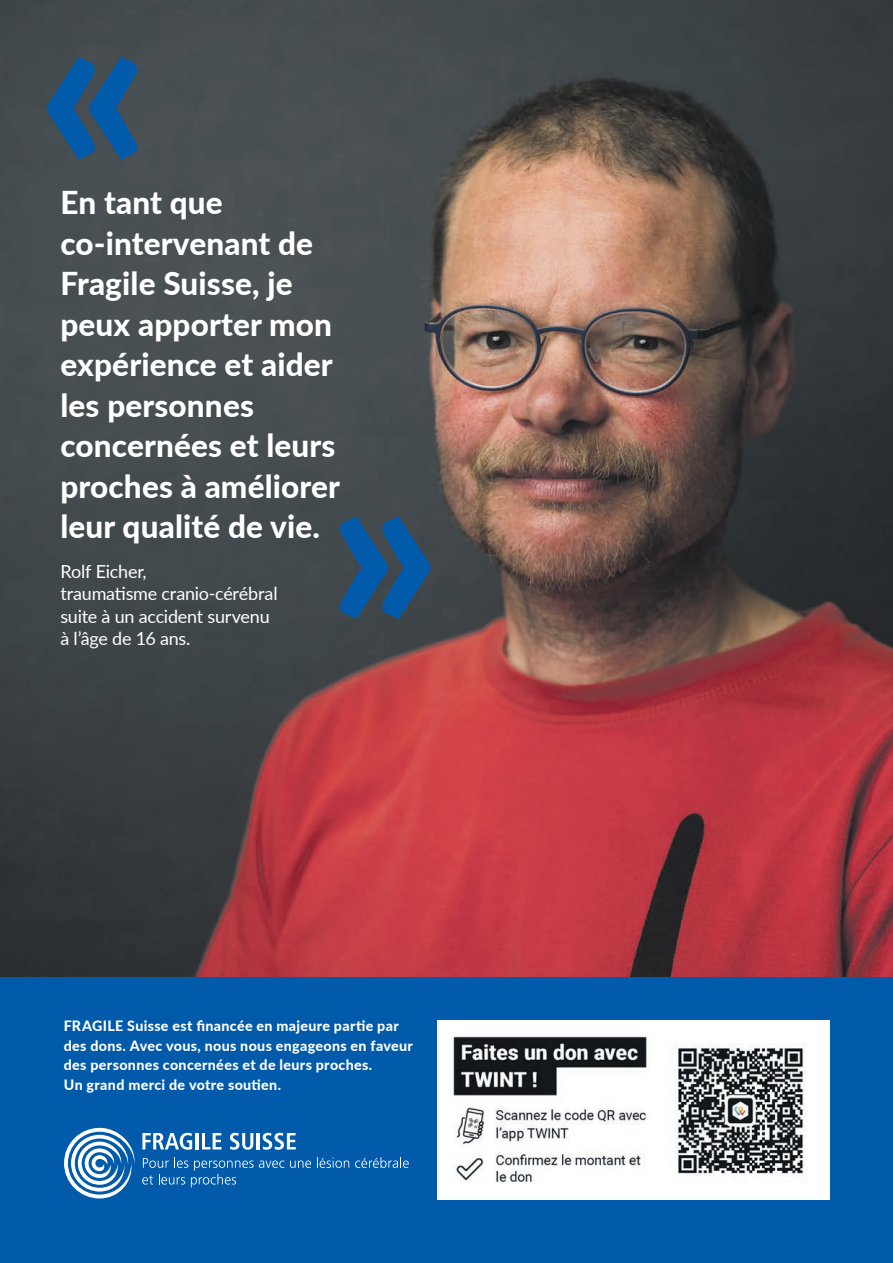
<style>
.page{position:relative;width:893px;height:1263px;background:#fff}
.page>*{position:absolute;margin:0;border:0;box-sizing:border-box;transform-origin:0 0}
.t1{font:800 246.3px "Lato";color:#015aaa}
.t2{font:800 31.5px/40.5px "Lato";letter-spacing:.005em;color:#fff}
.t3{font:18px/22.5px "Lato";letter-spacing:-.015em;color:#fff}
.t4{font:800 14.25px/19.5px "Lato";letter-spacing:.025em;color:#fff}
</style>
<div class="page">
<div style="left:0;top:976px;width:893px;height:287px;background:#015aaa"></div>
<img style="left:0;top:0;width:893px;height:976px">
<img style="left:438px;top:1020px;width:391px;height:179px">
<svg style="left:64px;top:1128px;width:71px;height:70px"></svg>
<svg style="left:290px;top:1160px;width:21px;height:8px"></svg>
<svg style="left:317px;top:1157px;width:32px;height:11px"></svg>
<svg style="left:355px;top:1157px;width:54px;height:11px"></svg>
<svg style="left:142px;top:1157px;width:142px;height:30px"></svg>
<svg style="left:142px;top:1133px;width:50px;height:17px"></svg>
<hr style="left:196px;top:1133px;width:3px;height:16px;background:#fff">
<svg style="left:202px;top:1133px;width:19px;height:16px"></svg>
<svg style="left:230px;top:1133px;width:23px;height:17px"></svg>
<hr style="left:257px;top:1133px;width:3px;height:16px;background:#fff">
<svg style="left:263px;top:1133px;width:33px;height:17px"></svg>
<h1 class="t1" style="left:36px;top:-98px;width:116px">«</h1>
<h2 class="t2" style="left:60px;top:181px;width:281px">En tant que co-intervenant de<br>Fragile Suisse, je peux apporter mon expérience et aider les personnes concernées et leurs proches à améliorer leur qualité de vie.</h2>
<p class="t3" style="left:60px;top:559px;width:219px">Rolf Eicher,<br>traumatisme cranio-cérébral suite à un accident survenu à l’âge de 16 ans.</p>
<h1 class="t1" style="left:326px;top:362px;width:116px">»</h1>
<p class="t4" style="left:64px;top:1016px;width:351px">FRAGILE Suisse est financée en majeure partie par des dons. Avec vous, nous nous engageons en faveur des personnes concernées et de leurs proches.<br>Un grand merci de votre soutien.</p>
</div>
